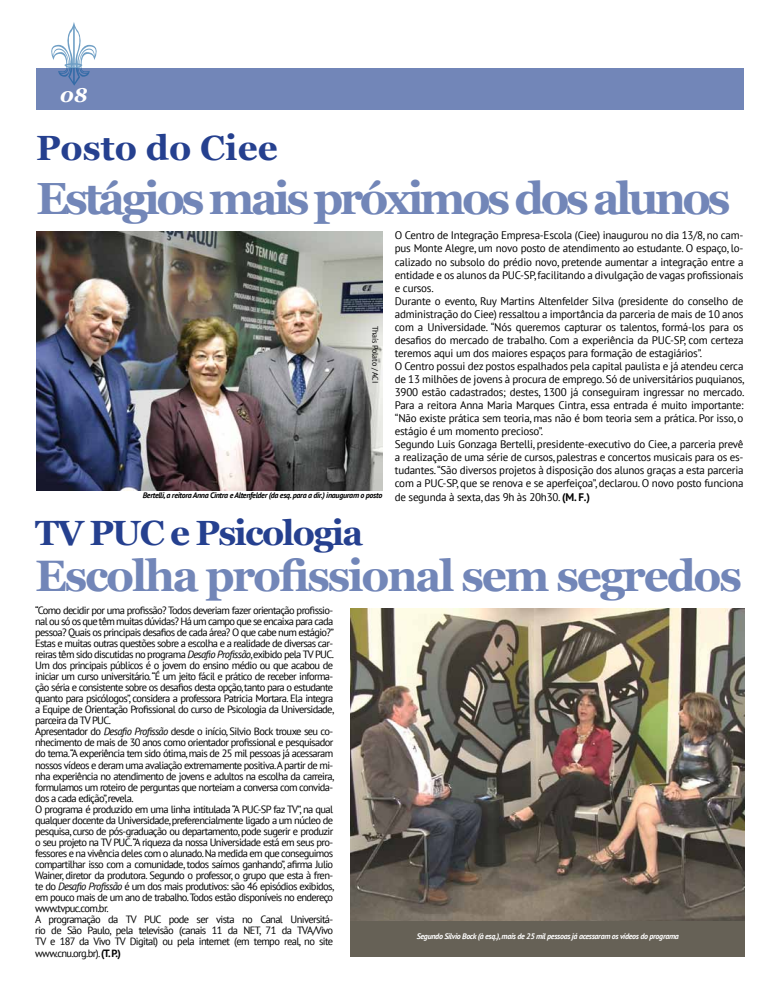
<style>
.page{position:relative;width:780px;height:993px;background:#fff}
.page>*{position:absolute;margin:0;border:0;box-sizing:border-box;transform-origin:0 0}
.t1{font:700 45px "Georgia";letter-spacing:-.08em;color:#7286b8}
.t2{font:700 44px "Georgia";letter-spacing:-.05em;color:#7286b8}
.t3{font:700 35px "Georgia";letter-spacing:-.05em;color:#25408f}
.t4{font:700 35px "Georgia";color:#25408f}
.t5{font:italic 700 20px "Georgia";color:#fff}
.t6{font:11px/13px "PT Sans";letter-spacing:-.02em;color:#000}
.t7{font:10.5px/11px "PT Sans";letter-spacing:-.06em;color:#000}
.t8{font:italic 700 8px "PT Sans";letter-spacing:-.04em;color:#fff}
.t9{font:italic 700 8px "PT Sans";letter-spacing:-.04em;color:#000}
.t10{font:8px "PT Sans";letter-spacing:-.02em;color:#000}
.s1{font-weight:700}
.s2{font-style:italic}
</style>
<div class="page">
<div style="left:36px;top:69px;width:708px;height:41px;background:#7286b8"></div>
<svg style="left:50px;top:22px;width:48px;height:64px"></svg>
<img style="left:36px;top:231px;width:347px;height:259px">
<img style="left:351px;top:608px;width:394px;height:313px">
<div style="left:351px;top:921px;width:394px;height:35px;background:#666156"></div>
<h3 class="t5" style="left:60px;top:82px;width:29px">08</h3>
<h3 class="t4" style="left:36px;top:125px;width:243px">Posto do Ciee</h3>
<h1 class="t1" style="left:36px;top:169px;width:696px">Estágios mais próximos dos alunos</h1>
<p class="t10" style="left:380px;top:325px;width:59px;rotate:90deg">Thaís Polato / ACI</p>
<p class="t9" style="left:143px;top:490px;width:241px">Bertelli, a reitora Anna Cintra e Altenfelder (da esq. para a dir.) inauguram o posto</p>
<p class="t6" style="left:395px;top:229px;width:351px">O Centro de Integração Empresa-Escola (Ciee) inaugurou no dia 13/8, no cam&shy;pus Monte Alegre, um novo posto de atendimento ao estudante. O espaço, lo&shy;calizado no subsolo do prédio novo, pretende aumentar a integração entre a entidade e os alunos da PUC-SP, facilitando a divulgação de vagas profissionais e cursos.<br>Durante o evento, Ruy Martins Altenfelder Silva (presidente do conselho de administração do Ciee) ressaltou a importância da parceria de mais de 10 anos com a Universidade. “Nós queremos capturar os talentos, formá-los para os desafios do mercado de trabalho. Com a experiência da PUC-SP, com certeza teremos aqui um dos maiores espaços para formação de estagiários”.<br>O Centro possui dez postos espalhados pela capital paulista e já atendeu cerca de 13 milhões de jovens à procura de emprego. Só de universitários puquianos, 3900 estão cadastrados; destes, 1300 já conseguiram ingressar no mercado.<br>Para a reitora Anna Maria Marques Cintra, essa entrada é muito importante: “Não existe prática sem teoria, mas não é bom teoria sem a prática. Por isso, o estágio é um momento precioso”.<br>Segundo Luis Gonzaga Bertelli, presidente-executivo do Ciee, a parceria prevê a realização de uma série de cursos, palestras e concertos musicais para os es&shy;tudantes. “São diversos projetos à disposição dos alunos graças a esta parceria com a PUC-SP, que se renova e se aperfeiçoa”, declarou. O novo posto funciona</p>
<p class="t6" style="left:395px;top:490px;width:197px">de segunda à sexta, das 9h às 20h30. <span class="s1">(M. F.)</span></p>
<h3 class="t3" style="left:35px;top:510px;width:329px">TV PUC e Psicologia</h3>
<h2 class="t2" style="left:35px;top:547px;width:708px">Escolha profissional sem segredos</h2>
<p class="t7" style="left:35px;top:604px;width:300px">“Como decidir por uma profissão? Todos deveriam fazer orientação profissio&shy;nal ou só os que têm muitas dúvidas? Há um campo que se encaixa para cada pessoa? Quais os principais desafios de cada área? O que cabe num estágio?” Estas e muitas outras questões sobre a escolha e a realidade de diversas car&shy;reiras têm sido discutidas no programa <span class="s2">Desafio Profissão</span>, exibido pela TV PUC.<br>Um dos principais públicos é o jovem do ensino médio ou que acabou de iniciar um curso universitário. “É um jeito fácil e prático de receber informa&shy;ção séria e consistente sobre os desafios desta opção, tanto para o estudante quanto para psicólogos”, considera a professora Patricia Mortara. Ela integra a Equipe de Orientação Profissional do curso de Psicologia da Universidade, parceira da TV PUC.<br>Apresentador do <span class="s2">Desafio Profissão</span> desde o início, Silvio Bock trouxe seu co&shy;nhecimento de mais de 30 anos como orientador profissional e pesquisador do tema.“A experiência tem sido ótima, mais de 25 mil pessoas já acessaram nossos vídeos e deram uma avaliação extremamente positiva.A partir de mi&shy;nha experiência no atendimento de jovens e adultos na escolha da carreira, formulamos um roteiro de perguntas que norteiam a conversa com convida&shy;dos a cada edição”, revela.<br>O programa é produzido em uma linha intitulada “A PUC-SP faz TV”, na qual qualquer docente da Universidade, preferencialmente ligado a um núcleo de pesquisa, curso de pós-graduação ou departamento, pode sugerir e produzir o seu projeto na TV PUC.“A riqueza da nossa Universidade está em seus pro&shy;fessores e na vivência deles com o alunado. Na medida em que conseguimos compartilhar isso com a comunidade, todos saímos ganhando”, afirma Julio Wainer, diretor da produtora. Segundo o professor, o grupo que esta à fren&shy;te do <span class="s2">Desafio Profissão</span> é um dos mais produtivos: são 46 episódios exibidos, em pouco mais de um ano de trabalho. Todos estão disponíveis no endereço www.tvpuc.com.br.<br>A programação da TV PUC pode ser vista no Canal Universitá&shy;rio de São Paulo, pela televisão (canais 11 da NET, 71 da TVA/Vivo TV e 187 da Vivo TV Digital) ou pela internet (em tempo real, no site</p>
<p class="t7" style="left:35px;top:946px;width:87px">www.cnu.org.br). <span class="s1">(T. P.)</span></p>
<p class="t8" style="left:417px;top:930px;width:264px">Segundo Silvio Bock (à esq.), mais de 25 mil pessoas já acessaram os vídeos do programa</p>
</div>
